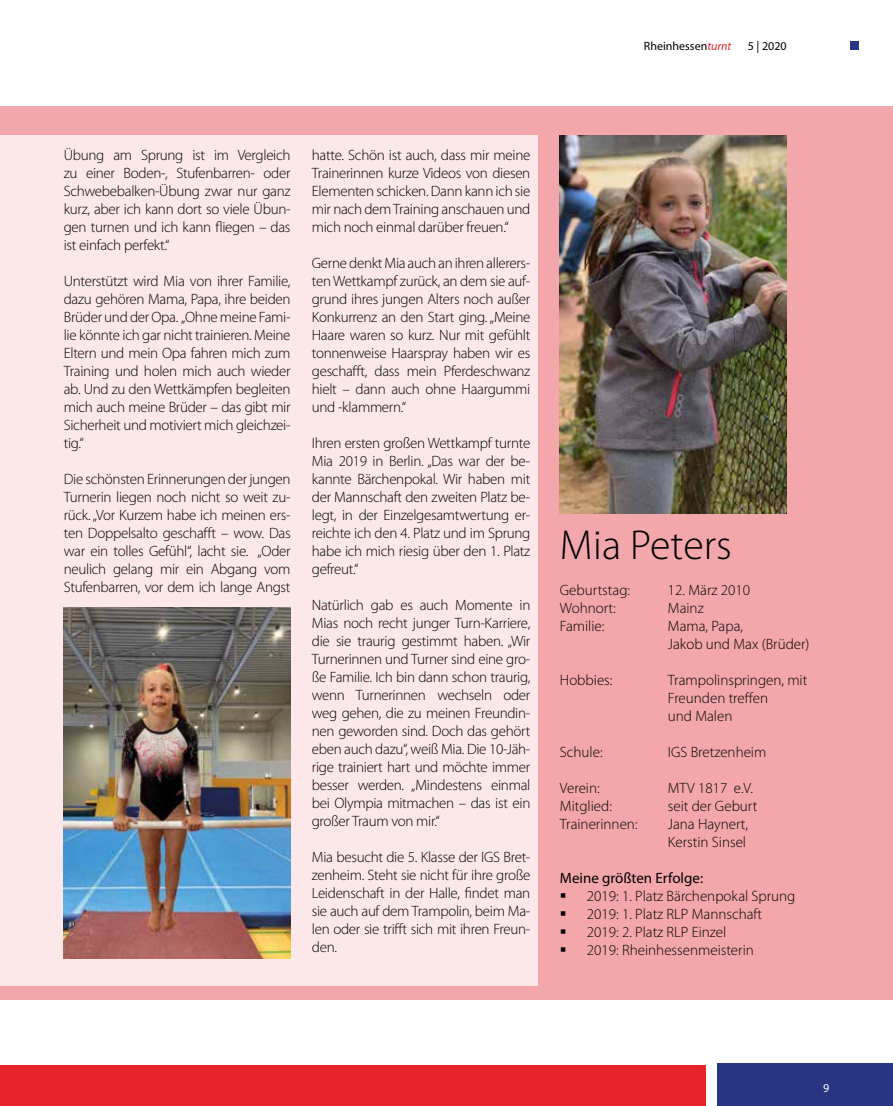
<style>
.page{position:relative;width:893px;height:1106px;background:#fff}
.page>*{position:absolute;margin:0;border:0;box-sizing:border-box;transform-origin:0 0}
.t1{font:300 42px "Myriad Pro";color:#000}
.t2{font:300 15px/18px "Myriad Pro";letter-spacing:-.02em;color:#000;text-align:justify}
.t3{font:300 15px/18px "Myriad Pro";color:#000}
.t4{font:15px "Myriad Pro";color:#000}
.t5{font:12px "Myriad Pro";color:#000}
.t6{font:12px "Myriad Pro";color:#fff}
.s1{font-style:italic;color:#e52329}
</style>
<div class="page">
<div style="left:850px;top:41px;width:9px;height:9px;background:#283583"></div>
<div style="left:718px;top:1063px;width:175px;height:43px;background:#283583"></div>
<div style="left:0;top:1065px;width:706px;height:41px;background:#e52329"></div>
<div style="left:0;top:106px;width:893px;height:893px;background:#f4a7aa"></div>
<div style="left:0;top:135px;width:538px;height:850px;background:#fce8e9"></div>
<img style="left:560px;top:135px;width:227px;height:378px">
<img style="left:64px;top:608px;width:227px;height:350px">
<p class="t5" style="left:644px;top:39px;width:89px">Rheinhessen<span class="s1">turnt</span></p>
<p class="t5" style="left:748px;top:38px;width:40px">5 | 2020</p>
<p class="t2" style="left:64px;top:146px;width:228px">Übung am Sprung ist im Vergleich zu einer Boden-, Stufenbarren- oder Schwebebalken-Übung zwar nur ganz kurz, aber ich kann dort so viele Übun&shy;gen turnen und ich kann fliegen – das ist einfach perfekt.“</p>
<p class="t2" style="left:64px;top:272px;width:228px">Unterstützt wird Mia von ihrer Familie, dazu gehören Mama, Papa, ihre beiden Brüder und der Opa. „Ohne meine Fami&shy;lie könnte ich gar nicht trainieren. Meine Eltern und mein Opa fahren mich zum Training und holen mich auch wieder ab. Und zu den Wettkämpfen begleiten mich auch meine Brüder – das gibt mir Sicherheit und motiviert mich gleichzei&shy;tig.“</p>
<p class="t2" style="left:64px;top:470px;width:228px">Die schönsten Erinnerungen der jungen Turnerin liegen noch nicht so weit zu&shy;rück. „Vor Kurzem habe ich meinen ers&shy;ten Doppelsalto geschafft – wow. Das war ein tolles Gefühl“, lacht sie. „Oder neulich gelang mir ein Abgang vom Stufenbarren, vor dem ich lange Angst</p>
<p class="t2" style="left:312px;top:146px;width:220px">hatte. Schön ist auch, dass mir meine Trainerinnen kurze Videos von diesen Elementen schicken. Dann kann ich sie mir nach dem Training anschauen und mich noch einmal darüber freuen.“</p>
<p class="t2" style="left:312px;top:254px;width:220px">Gerne denkt Mia auch an ihren allerers&shy;ten Wettkampf zurück, an dem sie auf&shy;grund ihres jungen Alters noch außer Konkurrenz an den Start ging. „Meine Haare waren so kurz. Nur mit gefühlt tonnenweise Haarspray haben wir es geschafft, dass mein Pferdeschwanz hielt – dann auch ohne Haargummi und -klammern.“</p>
<p class="t2" style="left:312px;top:434px;width:220px">Ihren ersten großen Wettkampf turnte Mia 2019 in Berlin. „Das war der be&shy;kannte Bärchenpokal. Wir haben mit der Mannschaft den zweiten Platz be&shy;legt, in der Einzelgesamtwertung er&shy;reichte ich den 4. Platz und im Sprung habe ich mich riesig über den 1. Platz gefreut.“</p>
<p class="t2" style="left:312px;top:596px;width:220px">Natürlich gab es auch Momente in Mias noch recht junger Turn-Karriere, die sie traurig gestimmt haben. „Wir Turnerinnen und Turner sind eine gro&shy;ße Familie. Ich bin dann schon traurig, wenn Turnerinnen wechseln oder weg gehen, die zu meinen Freundin&shy;nen geworden sind. Doch das gehört eben auch dazu“, weiß Mia. Die 10-Jäh&shy;rige trainiert hart und möchte immer besser werden. „Mindestens einmal bei Olympia mitmachen – das ist ein großer Traum von mir.“</p>
<p class="t2" style="left:312px;top:848px;width:220px">Mia besucht die 5. Klasse der IGS Bret&shy;zenheim. Steht sie nicht für ihre große Leidenschaft in der Halle, findet man sie auch auf dem Trampolin, beim Ma&shy;len oder sie trifft sich mit ihren Freun&shy;den.</p>
<h1 class="t1" style="left:560px;top:522px;width:173px">Mia Peters</h1>
<p class="t3" style="left:560px;top:581px;width:72px">Geburtstag:</p>
<p class="t3" style="left:668px;top:581px;width:84px">12. März 2010</p>
<p class="t3" style="left:560px;top:599px;width:58px">Wohnort:</p>
<p class="t2" style="left:668px;top:599px;width:37px">Mainz</p>
<p class="t3" style="left:560px;top:617px;width:46px">Familie:</p>
<p class="t3" style="left:668px;top:617px;width:143px">Mama, Papa,<br>Jakob und Max (Brüder)</p>
<p class="t3" style="left:560px;top:671px;width:54px">Hobbies:</p>
<p class="t3" style="left:668px;top:671px;width:141px">Trampolinspringen, mit<br>Freunden treffen<br>und Malen</p>
<p class="t2" style="left:560px;top:743px;width:44px">Schule:</p>
<p class="t3" style="left:668px;top:743px;width:100px">IGS Bretzenheim</p>
<p class="t2" style="left:560px;top:779px;width:41px">Verein:</p>
<p class="t2" style="left:668px;top:779px;width:87px">MTV 1817 e.V.</p>
<p class="t3" style="left:560px;top:797px;width:54px">Mitglied:</p>
<p class="t3" style="left:668px;top:797px;width:91px">seit der Geburt</p>
<p class="t3" style="left:560px;top:815px;width:79px">Trainerinnen:</p>
<p class="t3" style="left:668px;top:815px;width:82px">Jana Haynert,<br>Kerstin Sinsel</p>
<p class="t4" style="left:560px;top:868px;width:145px">Meine größten Erfolge:</p>
<p class="t3" style="left:587px;top:887px;width:210px">2019: 1. Platz Bärchenpokal Sprung<br>2019: 1. Platz RLP Mannschaft<br>2019: 2. Platz RLP Einzel<br>2019: Rheinhessenmeisterin</p>
<p class="t6" style="left:823px;top:1080px;width:8px">9</p>
</div>
